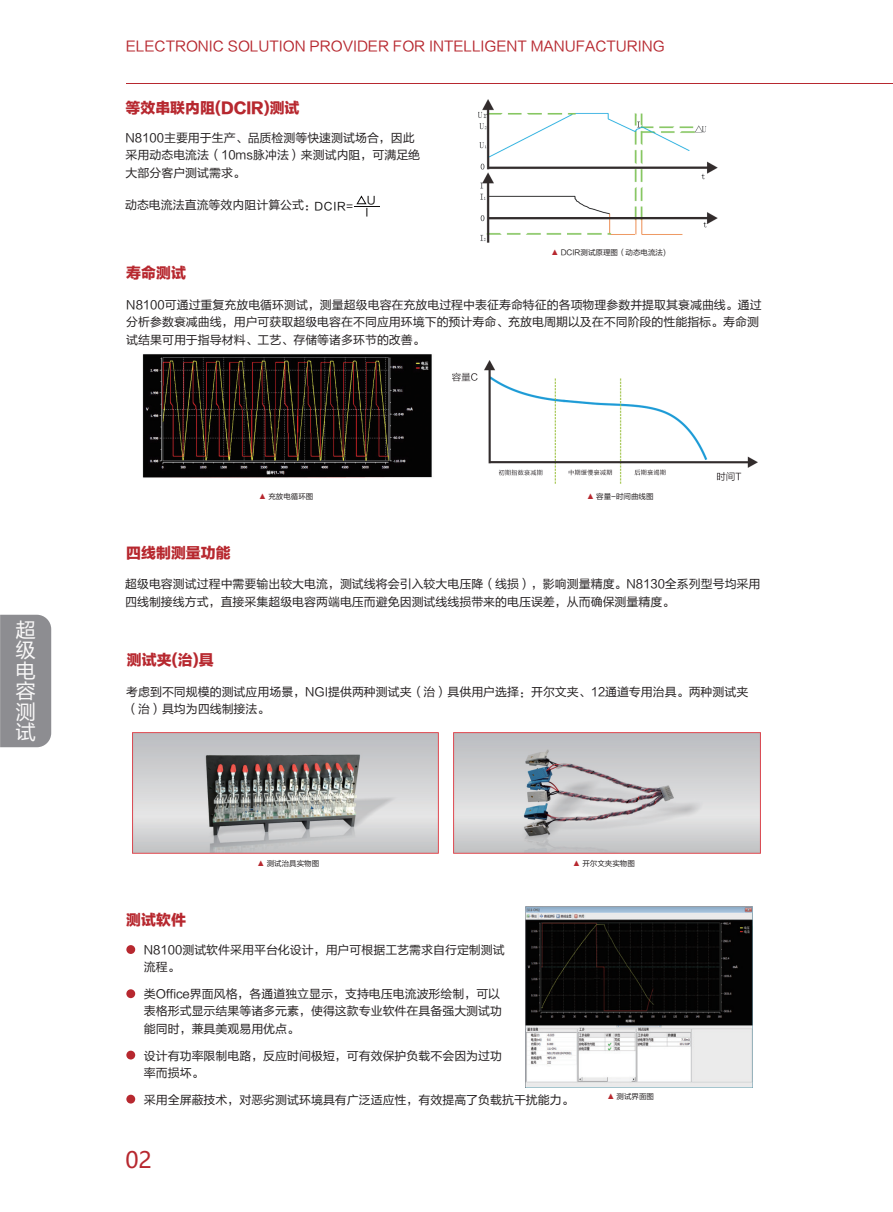
<style>
.page{position:relative;width:893px;height:1212px;background:#fff}
.page>*{position:absolute;margin:0;border:0;box-sizing:border-box;transform-origin:0 0}
.t1{font:22.5px "Microsoft Ya Hei";color:#b7282f}
.t2{font:20.4px/20.4px "FZLTHK GBK1 0";color:#f9f8f8;text-align:justify}
.t3{font:14.85px "FZLTTHK GBK1 0";color:#b7282f}
.t4{font:13.95px "FZLTHK GBK1 0";color:#b7282f}
.t5{font:12px/17.2px "FZLTHK GBK1 0";color:#231f20}
.t6{font:10.8px/12.3px "FZLTHJW GB1 0";color:#0e0d0d}
.t7{font:7.5px "FZLTHK GBK1 0";color:#231f20}
.s1{color:#b7282f}
</style>
<div class="page">
<div style="left:0;top:615px;width:51px;height:132px;background:#8d8d91"></div>
<hr style="left:126px;top:83px;width:767px;height:1px;background:#b7282f">
<div style="left:126px;top:945px;width:9px;height:9px;background:#b7282f;border-radius:50%"></div>
<div style="left:126px;top:989px;width:9px;height:9px;background:#b7282f;border-radius:50%"></div>
<div style="left:126px;top:1050px;width:9px;height:9px;background:#b7282f;border-radius:50%"></div>
<div style="left:126px;top:1094px;width:9px;height:9px;background:#b7282f;border-radius:50%"></div>
<img style="left:454px;top:733px;width:307px;height:121px">
<img style="left:132px;top:733px;width:307px;height:121px">
<svg style="left:354px;top:195px;width:25px;height:12px"></svg>
<img style="left:479px;top:100px;width:239px;height:143px">
<img style="left:142px;top:354px;width:290px;height:124px">
<img style="left:452px;top:360px;width:306px;height:123px">
<img style="left:526px;top:907px;width:226px;height:181px">
<h2 class="t2" style="left:15px;top:620px;width:21px">超级电容测试</h2>
<p class="t4" style="left:126px;top:39px;width:540px">ELECTRONIC SOLUTION PROVIDER FOR INTELLIGENT MANUFACTURING</p>
<p class="t3" style="left:126px;top:99px;width:175px">等效串联内阻(DCIR)测试</p>
<p class="t5" style="left:126px;top:130px;width:296px">N8100主要用于生产、品质检测等快速测试场合，因此采用动态电流法（10ms脉冲法）来测试内阻，可满足绝大部分客户测试需求。</p>
<p class="t6" style="left:315px;top:200px;width:40px">DCIR=</p>
<p class="t6" style="left:366px;top:194px;width:12px">U<br>I</p>
<p class="t5" style="left:125px;top:196px;width:192px">动态电流法直流等效内阻计算公式：</p>
<p class="t3" style="left:126px;top:265px;width:61px">寿命测试</p>
<p class="t7" style="left:551px;top:248px;width:116px"><span class="s1">▲</span> DCIR测试原理图（动态电流法)</p>
<p class="t5" style="left:126px;top:296px;width:637px">N8100可通过重复充放电循环测试，测量超级电容在充放电过程中表征寿命特征的各项物理参数并提取其衰减曲线。通过分析参数衰减曲线，用户可获取超级电容在不同应用环境下的预计寿命、充放电周期以及在不同阶段的性能指标。寿命测试结果可用于指导材料、工艺、存储等诸多环节的改善。</p>
<p class="t7" style="left:259px;top:492px;width:56px"><span class="s1">▲</span> 充放电循环图</p>
<p class="t7" style="left:587px;top:492px;width:68px"><span class="s1">▲</span> 容量-时间曲线图</p>
<p class="t3" style="left:126px;top:544px;width:106px">四线制测量功能</p>
<p class="t5" style="left:125px;top:576px;width:637px">超级电容测试过程中需要输出较大电流，测试线将会引入较大电压降（线损），影响测量精度。N8130全系列型号均采用四线制接线方式，直接采集超级电容两端电压而避免因测试线线损带来的电压误差，从而确保测量精度。</p>
<p class="t3" style="left:127px;top:652px;width:88px">测试夹(治)具</p>
<p class="t5" style="left:126px;top:683px;width:624px">考虑到不同规模的测试应用场景，NGI提供两种测试夹（治）具供用户选择：开尔文夹、12通道专用治具。两种测试夹（治）具均为四线制接法。</p>
<p class="t3" style="left:126px;top:911px;width:61px">测试软件</p>
<p class="t7" style="left:257px;top:859px;width:64px"><span class="s1">▲</span> 测试治具实物图</p>
<p class="t7" style="left:573px;top:859px;width:64px"><span class="s1">▲</span> 开尔文夹实物图</p>
<p class="t5" style="left:144px;top:941px;width:362px">N8100测试软件采用平台化设计，用户可根据工艺需求自行定制测试流程。</p>
<p class="t5" style="left:144px;top:985px;width:360px">类Office界面风格，各通道独立显示，支持电压电流波形绘制，可以表格形式显示结果等诸多元素，使得这款专业软件在具备强大测试功能同时，兼具美观易用优点。</p>
<p class="t5" style="left:144px;top:1047px;width:360px">设计有功率限制电路，反应时间极短，可有效保护负载不会因为过功率而损坏。</p>
<p class="t5" style="left:144px;top:1091px;width:431px">采用全屏蔽技术，对恶劣测试环境具有广泛适应性，有效提高了负载抗干扰能力。</p>
<h1 class="t1" style="left:125px;top:1144px;width:28px">02</h1>
<p class="t7" style="left:607px;top:1092px;width:49px"><span class="s1">▲</span> 测试界面图</p>
</div>
